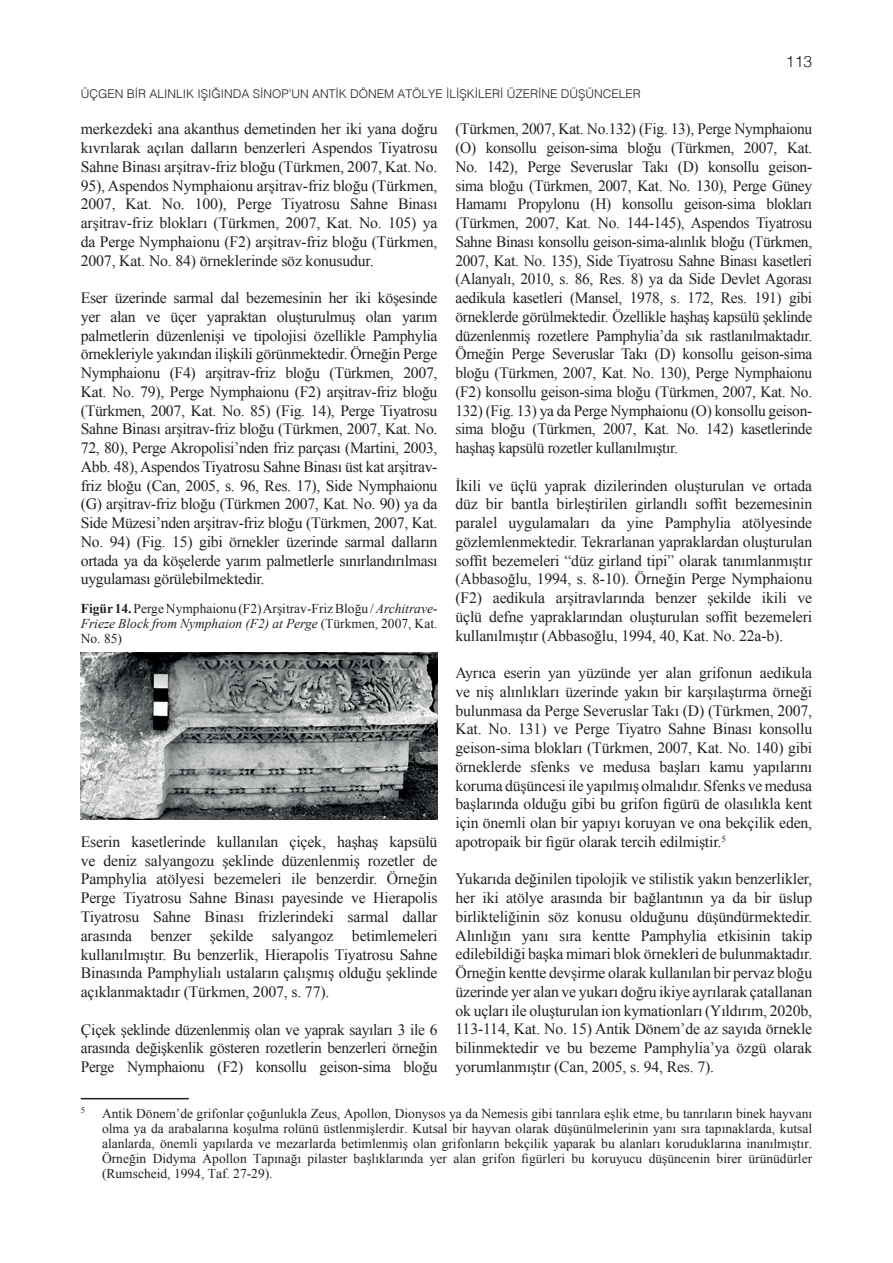
<style>
.page{position:relative;width:893px;height:1263px;background:#fff}
.page>*{position:absolute;margin:0;border:0;box-sizing:border-box;transform-origin:0 0}
.Footnote_text{font:15.75px/18.8px "Times New Roman";letter-spacing:-.01em;color:#231f20;text-align:justify}
.t1{font:300 15.75px "Helvetica";color:#231f20}
.Dipnot{font:13.5px/15px "Times New Roman";color:#231f20;text-align:justify}
.t2{font:300 12px "Helvetica";color:#231f20}
.Dipnot-2{font:8.7px "Times New Roman";color:#231f20}
.s1{font-weight:700}
.s2{font-style:italic}
</style>
<div class="page">
<hr style="left:81px;top:1098px;width:108px;height:1px;background:#231f20">
<img style="left:81px;top:653px;width:356px;height:167px">
<p class="t1" style="left:786px;top:48px;width:28px">113</p>
<p class="t2" style="left:81px;top:83px;width:562px">ÜÇGEN BİR ALINLIK IŞIĞINDA SİNOP’UN ANTİK DÖNEM ATÖLYE İLİŞKİLERİ ÜZERİNE DÜŞÜNCELER</p>
<p class="Footnote_text" style="left:81px;top:119px;width:358px">merkezdeki ana akanthus demetinden her iki yana doğru kıvrılarak açılan dalların benzerleri Aspendos Tiyatrosu Sahne Binası arşitrav-friz bloğu (Türkmen, 2007, Kat. No.<br>95), Aspendos Nymphaionu arşitrav-friz bloğu (Türkmen, 2007, Kat. No. 100), Perge Tiyatrosu Sahne Binası arşitrav-friz blokları (Türkmen, 2007, Kat. No. 105) ya da Perge Nymphaionu (F2) arşitrav-friz bloğu (Türkmen, 2007, Kat. No. 84) örneklerinde söz konusudur.<sup>5</sup></p>
<p class="Footnote_text" style="left:81px;top:288px;width:358px">Eser üzerinde sarmal dal bezemesinin her iki köşesinde yer alan ve üçer yapraktan oluşturulmuş olan yarım palmetlerin düzenlenişi ve tipolojisi özellikle Pamphylia örnekleriyle yakından ilişkili görünmektedir. Örneğin Perge Nymphaionu (F4) arşitrav-friz bloğu (Türkmen, 2007, Kat. No. 79), Perge Nymphaionu (F2) arşitrav-friz bloğu (Türkmen, 2007, Kat. No. 85) (Fig. 14), Perge Tiyatrosu Sahne Binası arşitrav-friz bloğu (Türkmen, 2007, Kat. No.<br>72, 80), Perge Akropolisi’nden friz parçası (Martini, 2003, Abb. 48), Aspendos Tiyatrosu Sahne Binası üst kat arşitrav&shy;friz bloğu (Can, 2005, s. 96, Res. 17), Side Nymphaionu (G) arşitrav-friz bloğu (Türkmen 2007, Kat. No. 90) ya da Side Müzesi’nden arşitrav-friz bloğu (Türkmen, 2007, Kat.<br>No. 94) (Fig. 15) gibi örnekler üzerinde sarmal dalların ortada ya da köşelerde yarım palmetlerle sınırlandırılması uygulaması görülebilmektedir.</p>
<p class="Footnote_text" style="left:455px;top:119px;width:358px">(Türkmen, 2007, Kat. No.132) (Fig. 13), Perge Nymphaionu (O) konsollu geison-sima bloğu (Türkmen, 2007, Kat.<br>No. 142), Perge Severuslar Takı (D) konsollu geison&shy;sima bloğu (Türkmen, 2007, Kat. No. 130), Perge Güney Hamamı Propylonu (H) konsollu geison-sima blokları (Türkmen, 2007, Kat. No. 144-145), Aspendos Tiyatrosu Sahne Binası konsollu geison-sima-alınlık bloğu (Türkmen, 2007, Kat. No. 135), Side Tiyatrosu Sahne Binası kasetleri (Alanyalı, 2010, s. 86, Res. 8) ya da Side Devlet Agorası aedikula kasetleri (Mansel, 1978, s. 172, Res. 191) gibi örneklerde görülmektedir. Özellikle haşhaş kapsülü şeklinde düzenlenmiş rozetlere Pamphylia’da sık rastlanılmaktadır.<br>Örneğin Perge Severuslar Takı (D) konsollu geison-sima bloğu (Türkmen, 2007, Kat. No. 130), Perge Nymphaionu (F2) konsollu geison-sima bloğu (Türkmen, 2007, Kat. No.<br>132) (Fig. 13) ya da Perge Nymphaionu (O) konsollu geison&shy;sima bloğu (Türkmen, 2007, Kat. No. 142) kasetlerinde haşhaş kapsülü rozetler kullanılmıştır.</p>
<p class="Footnote_text" style="left:455px;top:476px;width:358px">İkili ve üçlü yaprak dizilerinden oluşturulan ve ortada düz bir bantla birleştirilen girlandlı soffit bezemesinin paralel uygulamaları da yine Pamphylia atölyesinde gözlemlenmektedir. Tekrarlanan yapraklardan oluşturulan soffit bezemeleri “düz girland tipi” olarak tanımlanmıştır (Abbasoğlu, 1994, s. 8-10). Örneğin Perge Nymphaionu (F2) aedikula arşitravlarında benzer şekilde ikili ve üçlü defne yapraklarından oluşturulan soffit bezemeleri kullanılmıştır (Abbasoğlu, 1994, 40, Kat. No. 22a-b).</p>
<p class="Footnote_text" style="left:455px;top:663px;width:358px">Ayrıca eserin yan yüzünde yer alan grifonun aedikula ve niş alınlıkları üzerinde yakın bir karşılaştırma örneği bulunmasa da Perge Severuslar Takı (D) (Türkmen, 2007, Kat. No. 131) ve Perge Tiyatro Sahne Binası konsollu geison-sima blokları (Türkmen, 2007, Kat. No. 140) gibi örneklerde sfenks ve medusa başları kamu yapılarını koruma düşüncesi ile yapılmış olmalıdır. Sfenks ve medusa başlarında olduğu gibi bu grifon figürü de olasılıkla kent için önemli olan bir yapıyı koruyan ve ona bekçilik eden, apotropaik bir figür olarak tercih edilmiştir.<sup>5</sup></p>
<p class="Footnote_text" style="left:455px;top:869px;width:358px">Yukarıda değinilen tipolojik ve stilistik yakın benzerlikler, her iki atölye arasında bir bağlantının ya da bir üslup birlikteliğinin söz konusu olduğunu düşündürmektedir.<br>Alınlığın yanı sıra kentte Pamphylia etkisinin takip edilebildiği başka mimari blok örnekleri de bulunmaktadır.<br>Örneğin kentte devşirme olarak kullanılan bir pervaz bloğu üzerinde yer alan ve yukarı doğru ikiye ayrılarak çatallanan ok uçları ile oluşturulan ion kymationları (Yıldırım, 2020b, 113-114, Kat. No. 15) Antik Dönem’de az sayıda örnekle bilinmektedir ve bu bezeme Pamphylia’ya özgü olarak yorumlanmıştır (Can, 2005, s. 94, Res. 7).</p>
<p class="Dipnot" style="left:81px;top:600px;width:358px"><span class="s1">Figür 14.</span> Perge Nymphaionu (F2) Arşitrav-Friz Bloğu / <span class="s2">Architrave-Frieze Block from Nymphaion (F2) at Perge</span> (Türkmen, 2007, Kat.<br>No. 85)</p>
<p class="Footnote_text" style="left:81px;top:832px;width:358px">Eserin kasetlerinde kullanılan çiçek, haşhaş kapsülü ve deniz salyangozu şeklinde düzenlenmiş rozetler de Pamphylia atölyesi bezemeleri ile benzerdir. Örneğin Perge Tiyatrosu Sahne Binası payesinde ve Hierapolis Tiyatrosu Sahne Binası frizlerindeki sarmal dallar arasında benzer şekilde salyangoz betimlemeleri kullanılmıştır. Bu benzerlik, Hierapolis Tiyatrosu Sahne Binasında Pamphylialı ustaların çalışmış olduğu şeklinde açıklanmaktadır (Türkmen, 2007, s. 77).</p>
<p class="Footnote_text" style="left:81px;top:1019px;width:358px">Çiçek şeklinde düzenlenmiş olan ve yaprak sayıları 3 ile 6 arasında değişkenlik gösteren rozetlerin benzerleri örneğin Perge Nymphaionu (F2) konsollu geison-sima bloğu</p>
<p class="Dipnot-2" style="left:81px;top:1104px;width:6px">5</p>
<p class="Dipnot" style="left:102px;top:1106px;width:712px">Antik Dönem’de grifonlar çoğunlukla Zeus, Apollon, Dionysos ya da Nemesis gibi tanrılara eşlik etme, bu tanrıların binek hayvanı olma ya da arabalarına koşulma rolünü üstlenmişlerdir. Kutsal bir hayvan olarak düşünülmelerinin yanı sıra tapınaklarda, kutsal alanlarda, önemli yapılarda ve mezarlarda betimlenmiş olan grifonların bekçilik yaparak bu alanları koruduklarına inanılmıştır.<br>Örneğin Didyma Apollon Tapınağı pilaster başlıklarında yer alan grifon figürleri bu koruyucu düşüncenin birer ürünüdürler (Rumscheid, 1994, Taf. 27-29).</p>
</div>
